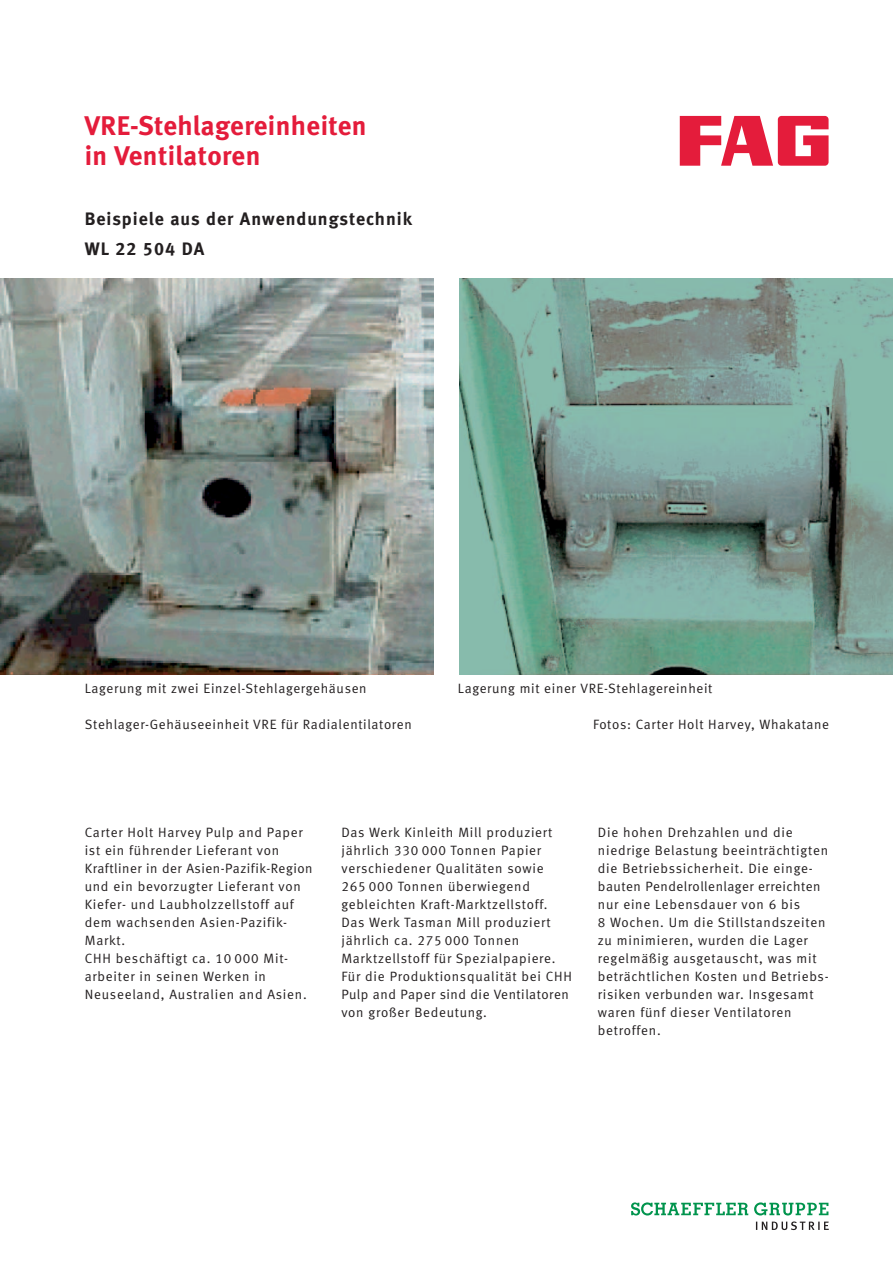
<style>
.page{position:relative;width:893px;height:1263px;background:#fff}
.page>*{position:absolute;margin:0;border:0;box-sizing:border-box;transform-origin:0 0}
.t1{font:27px/30px "Meta Bold LF";letter-spacing:.015em;color:#e41c3b}
.t2{font:18px/30px "Meta Bold LF";letter-spacing:.055em;color:#231f20}
.t3{font:13.5px/18px "Meta Normal LF";letter-spacing:.055em;color:#231f20}
</style>
<div class="page">
<svg style="left:680px;top:116px;width:148px;height:50px"></svg>
<img style="left:0;top:279px;width:433px;height:396px">
<svg style="left:756px;top:1221px;width:73px;height:9px"></svg>
<svg style="left:631px;top:1202px;width:197px;height:13px"></svg>
<img style="left:459px;top:279px;width:434px;height:396px">
<h1 class="t1" style="left:85px;top:113px;width:283px">VRE-Stehlagereinheiten in Ventilatoren</h1>
<h2 class="t2" style="left:85px;top:206px;width:329px">Beispiele aus der Anwendungstechnik<br>WL 22 504 DA</h2>
<p class="t3" style="left:85px;top:680px;width:283px">Lagerung mit zwei Einzel-Stehlagergehäusen</p>
<p class="t3" style="left:458px;top:680px;width:256px">Lagerung mit einer VRE-Stehlagereinheit</p>
<p class="t3" style="left:85px;top:716px;width:328px">Stehlager-Gehäuseeinheit VRE für Radialentilatoren</p>
<p class="t3" style="left:593px;top:716px;width:238px">Fotos: Carter Holt Harvey, Whakatane</p>
<p class="t3" style="left:85px;top:824px;width:229px">Carter Holt Harvey Pulp and Paper ist ein führender Lieferant von<br>Kraftliner in der Asien-Pazifik-Region und ein bevorzugter Lieferant von<br>Kiefer- und Laubholzzellstoff auf dem wachsenden Asien-Pazifik-<br>Markt.<br>CHH beschäftigt ca. 10 000 Mit&shy;arbeiter in seinen Werken in<br>Neuseeland, Australien and Asien.</p>
<p class="t3" style="left:341px;top:824px;width:232px">Das Werk Kinleith Mill produziert jährlich 330 000 Tonnen Papier verschiedener Qualitäten sowie<br>265 000 Tonnen überwiegend gebleichten Kraft-Marktzellstoff.<br>Das Werk Tasman Mill produziert jährlich ca. 275 000 Tonnen<br>Marktzellstoff für Spezialpapiere.<br>Für die Produktionsqualität bei CHH<br>Pulp and Paper sind die Ventilatoren von großer Bedeutung.</p>
<p class="t3" style="left:598px;top:824px;width:232px">Die hohen Drehzahlen und die niedrige Belastung beeinträchtigten die Betriebssicherheit. Die einge&shy;bauten Pendelrollenlager erreichten nur eine Lebensdauer von 6 bis<br>8 Wochen. Um die Stillstandszeiten zu minimieren, wurden die Lager regelmäßig ausgetauscht, was mit beträchtlichen Kosten und Betriebs&shy;risiken verbunden war. Insgesamt waren fünf dieser Ventilatoren betroffen.</p>
</div>
